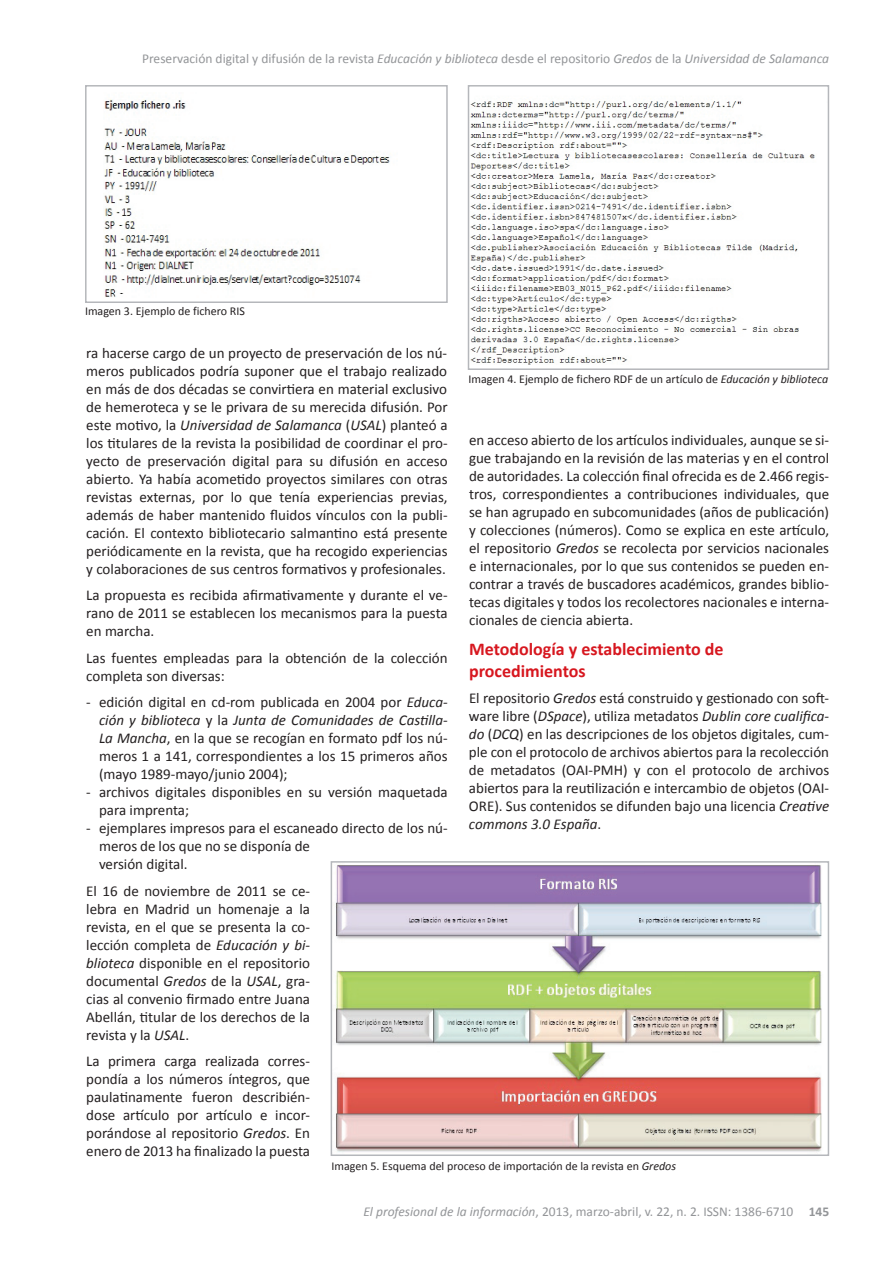
<style>
.page{position:relative;width:893px;height:1263px;background:#fff}
.page>*{position:absolute;margin:0;border:0;box-sizing:border-box;transform-origin:0 0}
.t1{font:700 18px/21.6px "Calibri";color:#d7171f}
.t2{font:15px/18px "Calibri";color:#231f20;text-align:justify}
.t3{font:13.5px "Calibri";color:#939598}
.t4{font:12px "Calibri";color:#231f20}
.s1{font-style:italic}
.s2{font-weight:700}
</style>
<div class="page">
<img style="left:104px;top:99px;width:286px;height:198px">
<div style="left:85px;top:85px;width:363px;height:218px;border:2px solid #b5b7bb"></div>
<img style="left:471px;top:100px;width:344px;height:265px">
<div style="left:468px;top:85px;width:361px;height:285px;border:2px solid #b5b7bb"></div>
<img style="left:335px;top:865px;width:487px;height:287px">
<div style="left:331px;top:861px;width:498px;height:295px;border:2px solid #b5b7bb"></div>
<p class="t3" style="left:142px;top:50px;width:689px">Preservación digital y difusión de la revista <span class="s1">Educación y biblioteca</span> desde el repositorio <span class="s1">Gredos</span> de la <span class="s1">Universidad de Salamanca</span></p>
<p class="t4" style="left:85px;top:303px;width:161px">Imagen 3. Ejemplo de fichero RIS</p>
<p class="t2" style="left:86px;top:344px;width:363px">ra hacerse cargo de un proyecto de preservación de los nú&shy;meros publicados podría suponer que el trabajo realizado en más de dos décadas se convirtiera en material exclusivo de hemeroteca y se le privara de su merecida difusión. Por este motivo, la <span class="s1">Universidad de Salamanca</span> (<span class="s1">USAL</span>) planteó a los titulares de la revista la posibilidad de coordinar el pro&shy;yecto de preservación digital para su difusión en acceso abierto. Ya había acometido proyectos similares con otras revistas externas, por lo que tenía experiencias previas, además de haber mantenido fluidos vínculos con la publi&shy;cación. El contexto bibliotecario salmantino está presente periódicamente en la revista, que ha recogido experiencias y colaboraciones de sus centros formativos y profesionales.</p>
<p class="t2" style="left:86px;top:586px;width:363px">La propuesta es recibida afirmativamente y durante el ve&shy;rano de 2011 se establecen los mecanismos para la puesta en marcha.</p>
<p class="t2" style="left:86px;top:649px;width:363px">Las fuentes empleadas para la obtención de la colección completa son diversas:</p>
<p class="t2" style="left:99px;top:693px;width:350px;text-indent:-13px">- edición digital en cd-rom publicada en 2004 por <span class="s1">Educa&shy;ción y biblioteca</span> y la <span class="s1">Junta de Comunidades de Castilla-La Mancha</span>, en la que se recogían en formato pdf los nú&shy;meros 1 a 141, correspondientes a los 15 primeros años (mayo 1989-mayo/junio 2004);</p>
<p class="t2" style="left:99px;top:783px;width:350px;text-indent:-13px">- archivos digitales disponibles en su versión maquetada para imprenta;</p>
<p class="t2" style="left:99px;top:819px;width:350px;text-align:left;text-indent:-13px">- ejemplares impresos para el escaneado directo de los nú&shy;meros de los que no se disponía de<br>versión digital.</p>
<p class="t2" style="left:86px;top:882px;width:225px">El 16 de noviembre de 2011 se ce&shy;lebra en Madrid un homenaje a la revista, en el que se presenta la co&shy;lección completa de <span class="s1">Educación y bi&shy;blioteca</span> disponible en el repositorio documental <span class="s1">Gredos</span> de la <span class="s1">USAL</span>, gra&shy;cias al convenio firmado entre Juana Abellán, titular de los derechos de la revista y la <span class="s1">USAL</span>.</p>
<p class="t2" style="left:86px;top:1052px;width:225px">La primera carga realizada corres&shy;pondía a los números íntegros, que paulatinamente fueron describién&shy;dose artículo por artículo e incor&shy;porándose al repositorio <span class="s1">Gredos</span>. En enero de 2013 ha finalizado la puesta</p>
<p class="t4" style="left:469px;top:372px;width:361px">Imagen 4. Ejemplo de fichero RDF de un artículo de <span class="s1">Educación y biblioteca</span></p>
<p class="t2" style="left:469px;top:431px;width:362px">en acceso abierto de los artículos individuales, aunque se si&shy;gue trabajando en la revisión de las materias y en el control de autoridades. La colección final ofrecida es de 2.466 regis&shy;tros, correspondientes a contribuciones individuales, que se han agrupado en subcomunidades (años de publicación) y colecciones (números). Como se explica en este artículo, el repositorio <span class="s1">Gredos</span> se recolecta por servicios nacionales e internacionales, por lo que sus contenidos se pueden en&shy;contrar a través de buscadores académicos, grandes biblio&shy;tecas digitales y todos los recolectores nacionales e interna&shy;cionales de ciencia abierta.</p>
<p class="t1" style="left:469px;top:638px;width:256px">Metodología y establecimiento de procedimientos</p>
<p class="t2" style="left:469px;top:689px;width:362px">El repositorio <span class="s1">Gredos</span> está construido y gestionado con soft&shy;ware libre (<span class="s1">DSpace</span>), utiliza metadatos <span class="s1">Dublin core cualifica&shy;do</span> (<span class="s1">DCQ</span>) en las descripciones de los objetos digitales, cum&shy;ple con el protocolo de archivos abiertos para la recolección de metadatos (OAI-PMH) y con el protocolo de archivos abiertos para la reutilización e intercambio de objetos (OAI-ORE). Sus contenidos se difunden bajo una licencia <span class="s1">Creative commons 3.0 España</span>.</p>
<p class="t4" style="left:331px;top:1159px;width:346px">Imagen 5. Esquema del proceso de importación de la revista en <span class="s1">Gredos</span></p>
<p class="t3" style="left:363px;top:1203px;width:467px"><span class="s1">El profesional de la información</span>, 2013, marzo-abril, v. 22, n. 2. ISSN: 1386-6710 <span class="s2">145</span></p>
</div>
